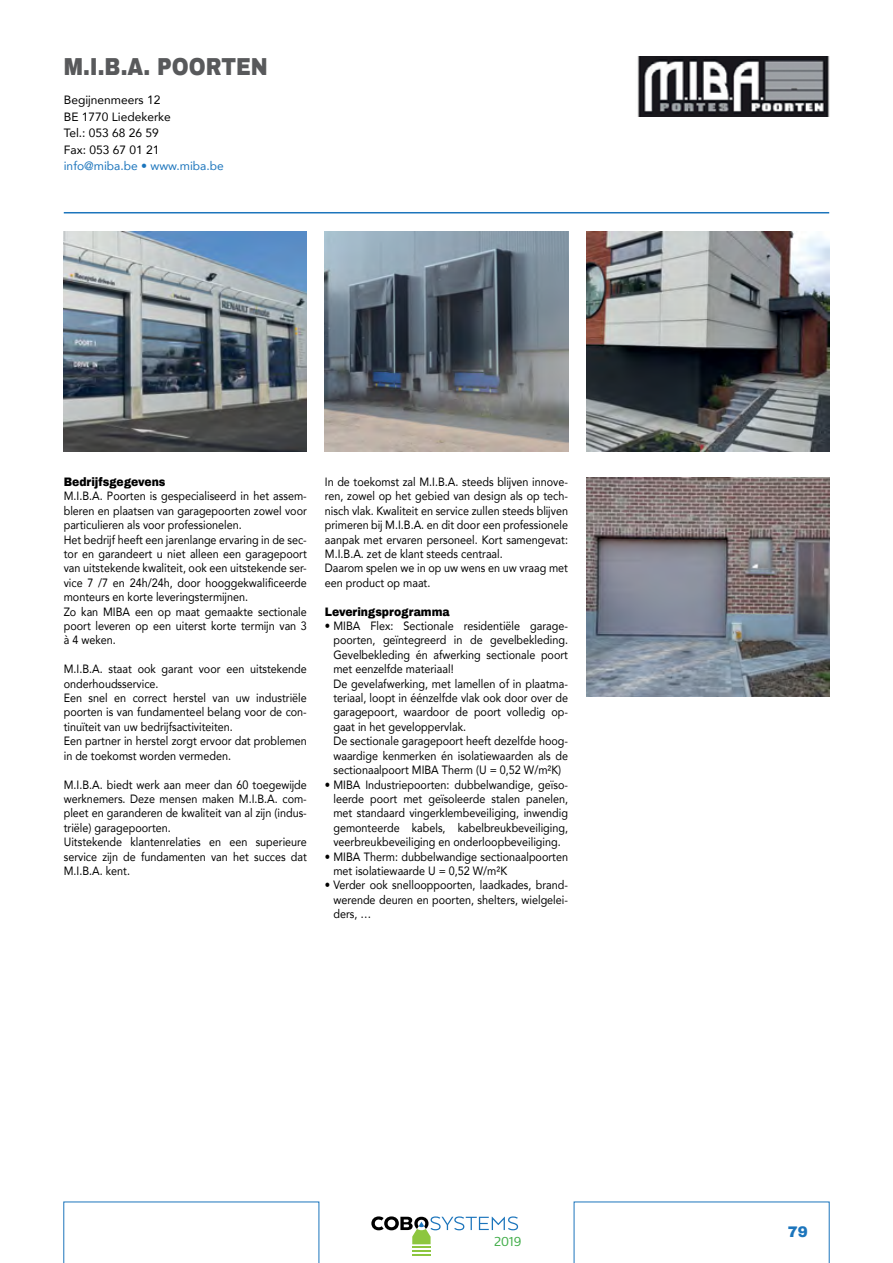
<style>
.page{position:relative;width:893px;height:1263px;background:#fff}
.page>*{position:absolute;margin:0;border:0;box-sizing:border-box;transform-origin:0 0}
.t1{font:900 24px "Archivo";color:#58595b;scale:.85 1}
.t2{font:900 15px "Archivo";color:#1c75bc}
.t3{font:13.5px "Praxis Next";color:#41ad49}
.t4{font:12px/14.4px "Avenir";color:#000;scale:.9 1}
.t5{font:12px/16.5px "Avenir";color:#000}
.t6{font:900 12px "Archivo";color:#000;scale:.9 1}
.t7{font:12px "Avenir";color:#1c75bc}
</style>
<div class="page">
<svg style="left:63px;top:1201px;width:256px;height:62px"></svg>
<svg style="left:574px;top:1201px;width:256px;height:62px"></svg>
<svg style="left:371px;top:1216px;width:147px;height:40px"></svg>
<hr style="left:64px;top:212px;width:765px;height:1px;background:#1c75bc">
<img style="left:637px;top:57px;width:193px;height:59px">
<img style="left:64px;top:232px;width:243px;height:220px">
<img style="left:325px;top:232px;width:243px;height:220px">
<img style="left:586px;top:232px;width:243px;height:220px">
<img style="left:586px;top:477px;width:243px;height:220px">
<h1 class="t1" style="left:64px;top:52px;width:242px">M.I.B.A. POORTEN</h1>
<p class="t5" style="left:64px;top:92px;width:109px">Begijnenmeers 12<br>BE 1770 Liedekerke<br>Tel.: 053 68 26 59<br>Fax: 053 67 01 21</p>
<p class="t7" style="left:64px;top:157px;width:162px">info@miba.be • www.miba.be</p>
<p class="t6" style="left:64px;top:475px;width:115px">Bedrijfsgegevens</p>
<p class="t4" style="left:64px;top:489px;width:272px">M.I.B.A. Poorten is gespecialiseerd in het assem&shy;bleren en plaatsen van garagepoorten zowel voor particulieren als voor professionelen.<br>Het bedrijf heeft een jarenlange ervaring in de sec&shy;tor en garandeert u niet alleen een garagepoort van uitstekende kwaliteit, ook een uitstekende ser&shy;vice 7 /7 en 24h/24h, door hooggekwalificeerde monteurs en korte leveringstermijnen.<br>Zo kan MIBA een op maat gemaakte sectionale poort leveren op een uiterst korte termijn van 3 à 4 weken.</p>
<p class="t4" style="left:64px;top:661px;width:272px">M.I.B.A. staat ook garant voor een uitstekende onderhoudsservice.<br>Een snel en correct herstel van uw industriële poorten is van fundamenteel belang voor de con&shy;tinuïteit van uw bedrijfsactiviteiten.<br>Een partner in herstel zorgt ervoor dat problemen in de toekomst worden vermeden.</p>
<p class="t4" style="left:64px;top:777px;width:272px">M.I.B.A. biedt werk aan meer dan 60 toegewijde werknemers. Deze mensen maken M.I.B.A. com&shy;pleet en garanderen de kwaliteit van al zijn (indus&shy;triële) garagepoorten.<br>Uitstekende klantenrelaties en een superieure service zijn de fundamenten van het succes dat M.I.B.A. kent.</p>
<p class="t4" style="left:325px;top:474px;width:272px">In de toekomst zal M.I.B.A. steeds blijven innove&shy;ren, zowel op het gebied van design als op tech&shy;nisch vlak. Kwaliteit en service zullen steeds blijven primeren bij M.I.B.A. en dit door een professionele aanpak met ervaren personeel. Kort samengevat:<br>M.I.B.A. zet de klant steeds centraal.<br>Daarom spelen we in op uw wens en uw vraag met een product op maat.</p>
<p class="t6" style="left:325px;top:604px;width:140px">Leveringsprogramma</p>
<p class="t4" style="left:333px;top:618px;width:262px;text-indent:-9px">• MIBA Flex: Sectionale residentiële garage&shy;poorten, geïntegreerd in de gevelbekleding.<br>Gevelbekleding én afwerking sectionale poort met eenzelfde materiaal!<br>De gevelafwerking, met lamellen of in plaatma&shy;teriaal, loopt in éénzelfde vlak ook door over de garagepoort, waardoor de poort volledig op&shy;gaat in het geveloppervlak.<br>De sectionale garagepoort heeft dezelfde hoog&shy;waardige kenmerken én isolatiewaarden als de sectionaalpoort MIBA Therm (U = 0,52 W/m²K)</p>
<p class="t4" style="left:333px;top:777px;width:262px;text-align:justify;text-indent:-8px">• MIBA Industriepoorten: dubbelwandige, geïso&shy;leerde poort met geïsoleerde stalen panelen, met standaard vingerklembeveiliging, inwendig gemonteerde kabels, kabelbreukbeveiliging, veerbreukbeveiliging en onderloopbeveiliging.</p>
<p class="t4" style="left:333px;top:849px;width:262px;text-indent:-8px">• MIBA Therm: dubbelwandige sectionaalpoorten met isolatiewaarde U = 0,52 W/m²K</p>
<p class="t4" style="left:333px;top:877px;width:262px;text-align:justify;text-indent:-8px">• Verder ook snellooppoorten, laadkades, brand&shy;werende deuren en poorten, shelters, wielgelei&shy;ders, …</p>
<p class="t3" style="left:494px;top:1232px;width:29px">2019</p>
<p class="t2" style="left:788px;top:1222px;width:22px">79</p>
</div>
